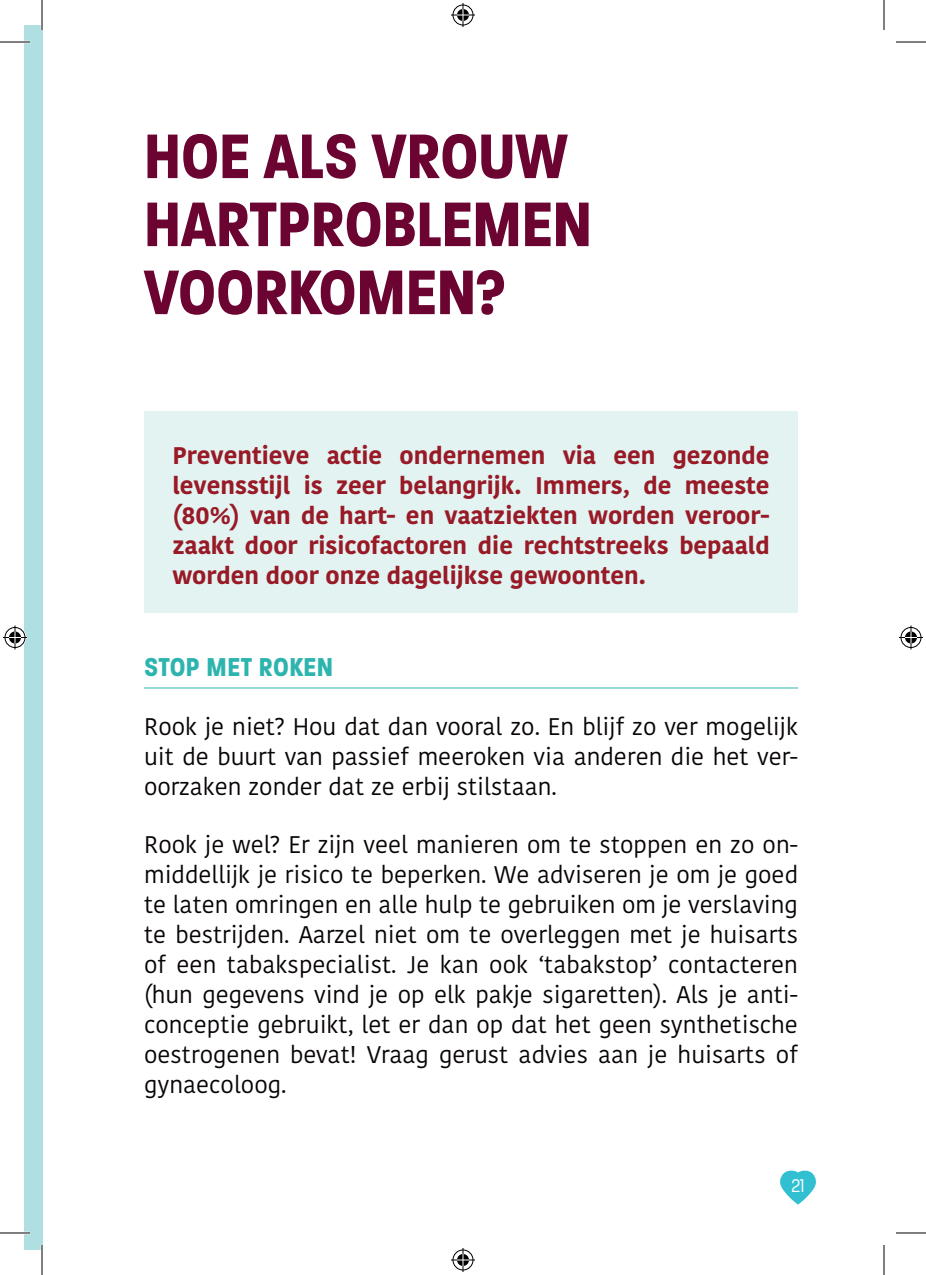
<style>
.page{position:relative;width:926px;height:1275px;background:#fff}
.page>*{position:absolute;margin:0;border:0;box-sizing:border-box;transform-origin:0 0}
.t1{font:700 68px/68px "Paralucent Condensed";color:#6c0432}
.t2{font:700 28px "Paralucent Condensed";letter-spacing:.02em;color:#2db4ae}
.t3{font:24px/30px "Kohinoor Bangla";color:#080407;text-align:justify}
.t4{font:700 24px/30px "Kohinoor Bangla";color:#981a26;text-align:justify}
.t5{font:300 20px "Paralucent Condensed";color:#fff}
</style>
<div class="page">
<div style="left:144px;top:411px;width:654px;height:201px;background:#e2f3f2"></div>
<hr style="left:144px;top:687px;width:654px;height:1px;background:#2db4ae">
<svg style="left:780px;top:1170px;width:36px;height:34px"></svg>
<hr style="left:0;top:42px;width:30px;height:1px;background:#000">
<hr style="left:896px;top:42px;width:30px;height:1px;background:#000">
<hr style="left:0;top:1232px;width:30px;height:1px;background:#000">
<hr style="left:896px;top:1232px;width:30px;height:1px;background:#000">
<hr style="left:42px;top:0;width:1px;height:30px;background:#000">
<hr style="left:42px;top:1245px;width:1px;height:30px;background:#000">
<hr style="left:884px;top:0;width:1px;height:30px;background:#000">
<hr style="left:884px;top:1245px;width:1px;height:30px;background:#000">
<svg style="left:451px;top:3px;width:24px;height:24px"></svg>
<svg style="left:451px;top:1248px;width:24px;height:24px"></svg>
<svg style="left:3px;top:625px;width:24px;height:24px"></svg>
<svg style="left:899px;top:625px;width:24px;height:24px"></svg>
<h1 class="t1" style="left:144px;top:122px;width:449px">HOE ALS VROUW<br>HARTPROBLEMEN<br>VOORKOMEN?</h1>
<p class="t4" style="left:172px;top:439px;width:599px">Preventieve actie ondernemen via een gezonde levensstijl is zeer belangrijk. Immers, de meeste (80%) van de hart- en vaatziekten worden veroor&shy;zaakt door risicofactoren die rechtstreeks bepaald worden door onze dagelijkse gewoonten.</p>
<p class="t2" style="left:144px;top:650px;width:191px">STOP MET ROKEN</p>
<p class="t3" style="left:144px;top:710px;width:655px">Rook je niet? Hou dat dan vooral zo. En blijf zo ver mogelijk uit de buurt van passief meeroken via anderen die het ver&shy;oorzaken zonder dat ze erbij stilstaan.</p>
<p class="t3" style="left:144px;top:829px;width:655px">Rook je wel? Er zijn veel manieren om te stoppen en zo on&shy;middellijk je risico te beperken. We adviseren je om je goed te laten omringen en alle hulp te gebruiken om je verslaving te bestrijden. Aarzel niet om te overleggen met je huisarts of een tabakspecialist. Je kan ook ‘tabakstop’ contacteren (hun gegevens vind je op elk pakje sigaretten). Als je anti&shy;conceptie gebruikt, let er dan op dat het geen synthetische oestrogenen bevat! Vraag gerust advies aan je huisarts of gynaecoloog.</p>
<p class="t5" style="left:792px;top:1174px;width:14px">21</p>
</div>
